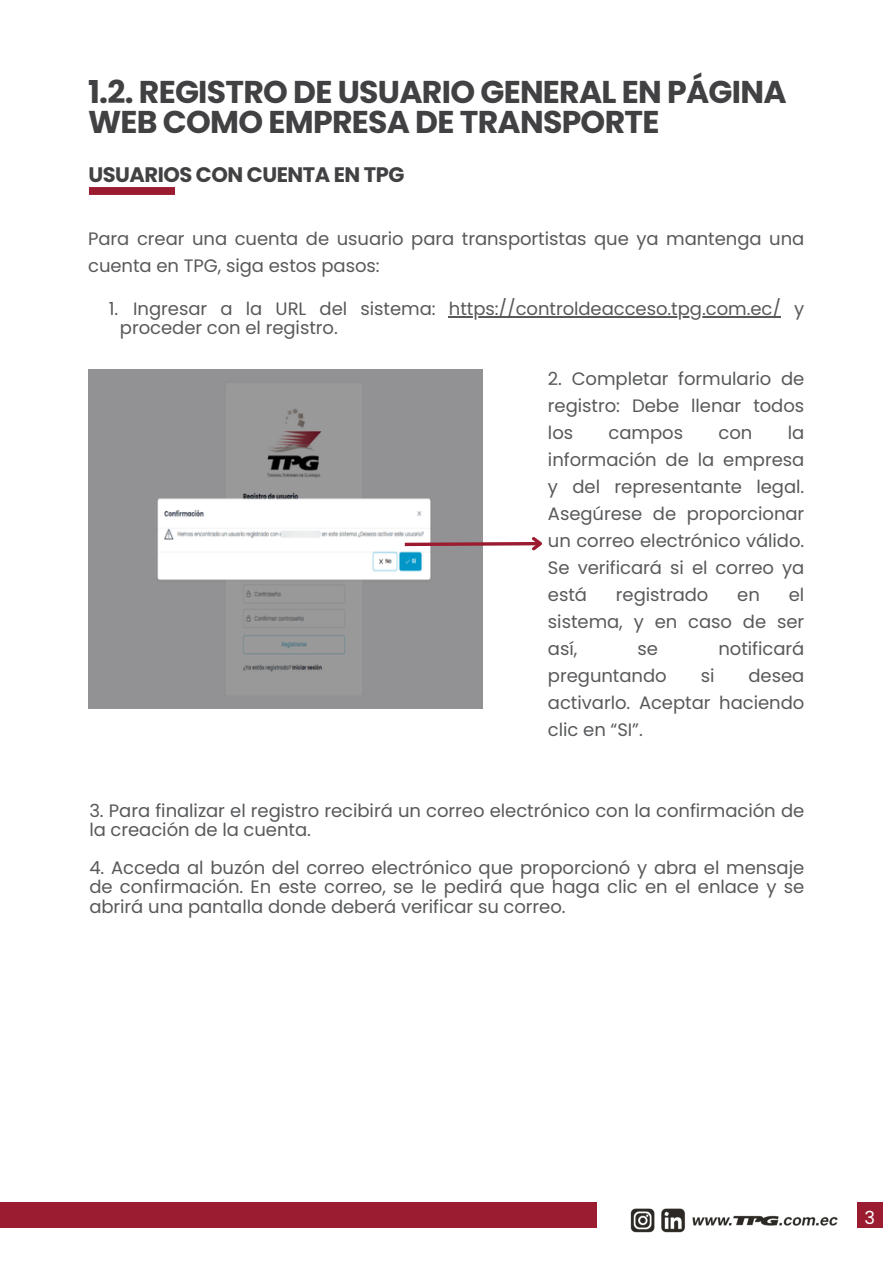
<style>
.page{position:relative;width:894px;height:1264px;background:#fff}
.page>*{position:absolute;margin:0;border:0;box-sizing:border-box;transform-origin:0 0}
.t1{font:700 31.5px/29.2px "Poppins";letter-spacing:-.025em;color:#414042}
.t2{font:700 21px "Poppins";letter-spacing:-.025em;color:#414042}
.t3{font:18px/27px "Poppins";letter-spacing:-.005em;color:#58595b;text-align:justify}
.t4{font:18px "Poppins";color:#fff}
</style>
<div class="page">
<img style="left:596px;top:1202px;width:273px;height:31px">
<div style="left:0;top:1202px;width:596px;height:25px;background:#9b1b31"></div>
<div style="left:857px;top:1202px;width:25px;height:25px;background:#9b1b31"></div>
<img style="left:88px;top:369px;width:394px;height:339px">
<svg style="left:401px;top:534px;width:141px;height:19px"></svg>
<img style="left:89px;top:187px;width:86px;height:8px">
<hr style="left:449px;top:316px;width:331px;height:1px;background:#58595b">
<p class="t1" style="left:88px;top:78px;width:700px">1.2. REGISTRO DE USUARIO GENERAL EN PÁGINA<br>WEB COMO EMPRESA DE TRANSPORTE</p>
<p class="t2" style="left:88px;top:160px;width:317px">USUARIOS CON CUENTA EN TPG</p>
<p class="t3" style="left:88px;top:225px;width:717px">Para crear una cuenta de usuario para transportistas que ya mantenga una cuenta en TPG, siga estos pasos:</p>
<p class="t3" style="left:133px;top:295px;width:304px">Ingresar a la URL del sistema:</p>
<p class="t3" style="left:449px;top:295px;width:357px">https://controldeacceso.tpg.com.ec/ y</p>
<p class="t3" style="left:120px;top:314px;width:219px">proceder con el registro.</p>
<p class="t3" style="left:109px;top:295px;width:11px">1.</p>
<p class="t3" style="left:548px;top:365px;width:258px">2. Completar formulario de registro: Debe llenar todos los</p>
<p class="t3" style="left:548px;top:419px;width:258px;text-indent:240px">la información de la empresa y del representante legal.<br>Asegúrese de proporcionar un correo electrónico válido.<br>Se verificará si el correo ya está</p>
<p class="t3" style="left:608px;top:419px;width:76px">campos</p>
<p class="t3" style="left:718px;top:419px;width:35px">con</p>
<p class="t3" style="left:615px;top:581px;width:94px">registrado</p>
<p class="t3" style="left:737px;top:581px;width:24px">en</p>
<p class="t3" style="left:548px;top:581px;width:258px;text-indent:241px">el sistema, y en caso de ser así,</p>
<p class="t3" style="left:637px;top:635px;width:22px">se</p>
<p class="t3" style="left:718px;top:635px;width:87px">notificará</p>
<p class="t3" style="left:548px;top:662px;width:120px">preguntando</p>
<p class="t3" style="left:700px;top:662px;width:15px">si</p>
<p class="t3" style="left:548px;top:662px;width:258px;text-indent:200px">desea activarlo. Aceptar haciendo clic en “SI”.</p>
<h1 class="t3" style="left:89px;top:801px;width:716px;line-height:19.2px">3. Para finalizar el registro recibirá un correo electrónico con la confirmación de la creación de la cuenta.</h1>
<h2 class="t3" style="left:89px;top:858px;width:716px;line-height:19.2px">4. Acceda al buzón del correo electrónico que proporcionó y abra el mensaje de confirmación. En este correo, se le pedirá que haga clic en el enlace y se abrirá una pantalla donde deberá verificar su correo.</h2>
<p class="t4" style="left:864px;top:1204px;width:12px">3</p>
</div>
